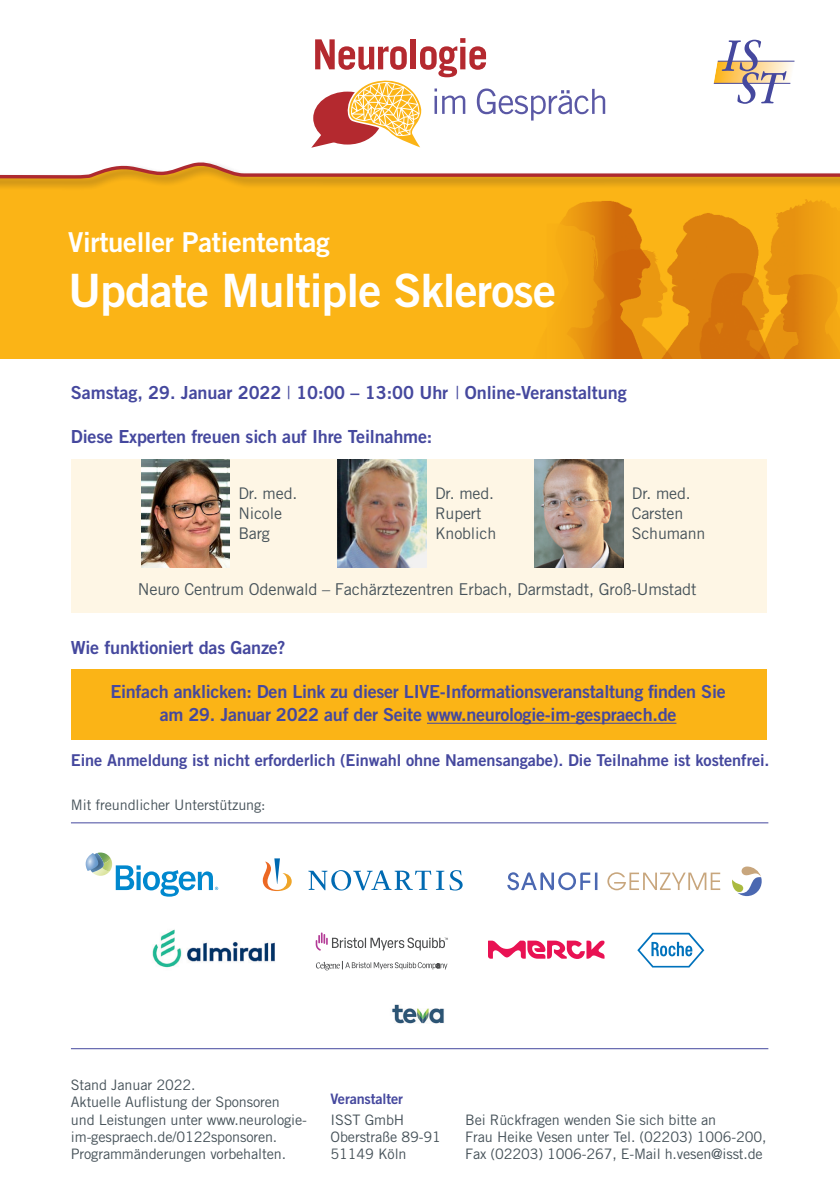
<style>
.page{position:relative;width:840px;height:1191px;background:#fff}
.page>*{position:absolute;margin:0;border:0;box-sizing:border-box;transform-origin:0 0}
.t1{font:46px "Trade Gothic LT Std Bd 2";letter-spacing:-.02em;color:#fff}
.t2{font:27.4px "Trade Gothic LT Std Bd 2";letter-spacing:-.01em;color:#fff}
.t3{font:18px/23.2px "Trade Gothic LT Std Bd 2";letter-spacing:-.015em;color:#45489e;text-align:center}
.t4{font:16.2px "Trade Gothic LT Std Bd 2";letter-spacing:-.005em;color:#45489e}
.t5{font:16.2px "Trade Gothic LT Std";letter-spacing:-.01em;color:#465259}
.t6{font:16px/20px "Trade Gothic LT Std";letter-spacing:-.01em;color:#465259}
.t7{font:14.4px/17.2px "Trade Gothic LT Std";letter-spacing:-.01em;color:#465259}
.t8{font:14.4px "Trade Gothic LT Std Bd 2";letter-spacing:-.01em;color:#45489e}
.s1{font-family:"Trade Gothic LT Std"}
</style>
<div class="page">
<svg style="left:311px;top:38px;width:294px;height:110px"></svg>
<div style="left:0;top:191px;width:518px;height:168px;background:#fbb416"></div>
<div style="left:518px;top:184px;width:321px;height:191px;background:#fbb416"></div>
<img style="left:560px;top:199px;width:279px;height:160px">
<div style="left:0;top:160px;width:839px;height:31px;background:#231f20;opacity:.45"></div>
<svg style="left:0;top:160px;width:839px;height:20px"></svg>
<svg style="left:713px;top:40px;width:81px;height:64px"></svg>
<div style="left:0;top:359px;width:839px;height:57px;background:#fff"></div>
<svg style="left:86px;top:852px;width:132px;height:44px"></svg>
<svg style="left:262px;top:858px;width:200px;height:33px"></svg>
<svg style="left:507px;top:872px;width:90px;height:18px"></svg>
<svg style="left:607px;top:872px;width:112px;height:18px"></svg>
<svg style="left:732px;top:866px;width:29px;height:30px"></svg>
<div style="left:71px;top:670px;width:694px;height:70px;background:#fbb416"></div>
<hr style="left:426px;top:723px;width:250px;height:1px;background:#45489e">
<div style="left:71px;top:459px;width:694px;height:153px;background:#fef6e5"></div>
<img style="left:337px;top:460px;width:89px;height:107px">
<img style="left:534px;top:460px;width:89px;height:107px">
<img style="left:141px;top:460px;width:89px;height:107px">
<img style="left:392px;top:1004px;width:53px;height:20px">
<svg style="left:315px;top:932px;width:133px;height:18px"></svg>
<svg style="left:316px;top:961px;width:131px;height:9px"></svg>
<svg style="left:488px;top:940px;width:116px;height:19px"></svg>
<svg style="left:637px;top:932px;width:67px;height:35px"></svg>
<img style="left:152px;top:929px;width:123px;height:39px">
<hr style="left:71px;top:822px;width:697px;height:1px;background:#45489e">
<hr style="left:71px;top:1048px;width:697px;height:1px;background:#45489e">
<h2 class="t2" style="left:68px;top:225px;width:263px">Virtueller Patiententag</h2>
<h1 class="t1" style="left:68px;top:261px;width:489px">Update Multiple Sklerose</h1>
<p class="t3" style="left:71px;top:380px;width:557px">Samstag, 29. Januar 2022 <span class="s1">|</span> 10:00 – 13:00 Uhr <span class="s1">|</span> Online-Veranstaltung</p>
<p class="t3" style="left:71px;top:425px;width:363px">Diese Experten freuen sich auf Ihre Teilnahme:</p>
<p class="t6" style="left:238px;top:483px;width:60px">Dr. med.<br>Nicole<br>Barg</p>
<p class="t6" style="left:435px;top:483px;width:63px">Dr. med.<br>Rupert<br>Knoblich</p>
<p class="t6" style="left:631px;top:484px;width:75px">Dr. med.<br>Carsten<br>Schumann</p>
<p class="t5" style="left:138px;top:579px;width:560px">Neuro Centrum Odenwald – Fachärztezentren Erbach, Darmstadt, Groß-Umstadt</p>
<p class="t3" style="left:71px;top:635px;width:216px">Wie funktioniert das Ganze?</p>
<p class="t3" style="left:110px;top:680px;width:616px">Einfach anklicken: Den Link zu dieser LIVE-Informationsveranstaltung finden Sie am 29. Januar 2022 auf der Seite www.neurologie-im-gespraech.de</p>
<p class="t4" style="left:71px;top:749px;width:699px">Eine Anmeldung ist nicht erforderlich (Einwahl ohne Namensangabe). Die Teilnahme ist kostenfrei.</p>
<p class="t7" style="left:71px;top:796px;width:196px">Mit freundlicher Unterstützung:</p>
<p class="t7" style="left:71px;top:1076px;width:237px">Stand Januar 2022.<br>Aktuelle Auflistung der Sponsoren und Leistungen unter www.neurologie&shy;im-gespraech.de/0122sponsoren.<br>Programmänderungen vorbehalten.</p>
<p class="t8" style="left:330px;top:1090px;width:74px">Veranstalter</p>
<p class="t7" style="left:330px;top:1110px;width:112px">ISST GmbH<br>Oberstraße 89-91<br>51149 Köln</p>
<p class="t7" style="left:465px;top:1110px;width:303px">Bei Rückfragen wenden Sie sich bitte an<br>Frau Heike Vesen unter Tel. (02203) 1006-200,<br>Fax (02203) 1006-267, E-Mail h.vesen@isst.de</p>
</div>
